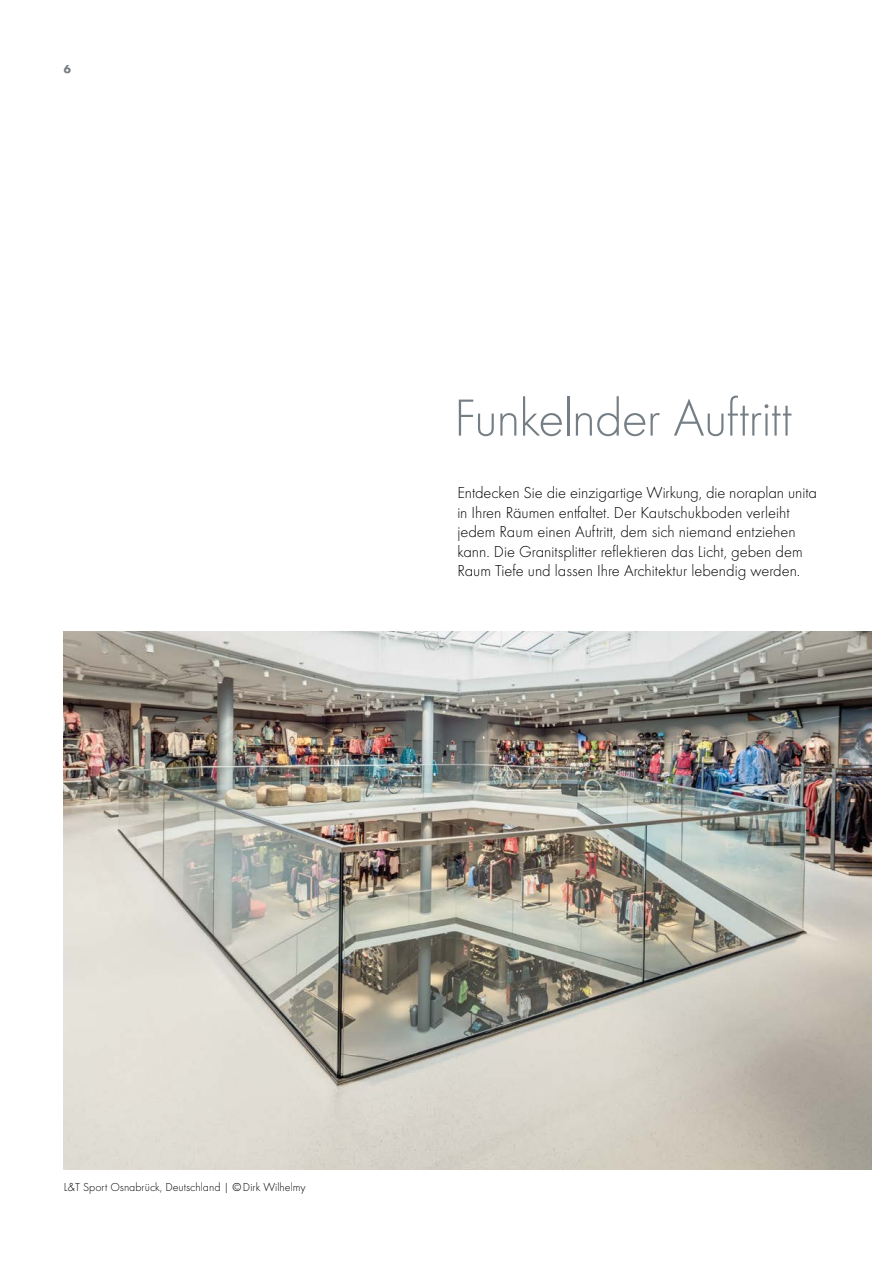
<style>
.page{position:relative;width:893px;height:1263px;background:#fff}
.page>*{position:absolute;margin:0;border:0;box-sizing:border-box;transform-origin:0 0}
.t1{font:300 54px "Futura";letter-spacing:-.02em;color:#757e84}
.t2{font:300 16.5px/19.5px "Futura";color:#000}
.t3{font:300 12px "Futura";color:#000}
.t4{font:700 12px "Futura";color:#757e84}
</style>
<div class="page">
<img style="left:64px;top:631px;width:808px;height:539px">
<p class="t4" style="left:64px;top:62px;width:9px">6</p>
<h1 class="t1" style="left:454px;top:387px;width:339px">Funkelnder Auftritt</h1>
<p class="t2" style="left:457px;top:483px;width:361px">Entdecken Sie die einzigartige Wirkung, die noraplan unita in Ihren Räumen entfaltet. Der Kautschukboden verleiht jedem Raum einen Auftritt, dem sich niemand entziehen kann. Die Granitsplitter reflektieren das Licht, geben dem Raum Tiefe und lassen Ihre Architektur lebendig werden.</p>
<p class="t3" style="left:64px;top:1180px;width:243px">L&amp;T Sport Osnabrück, Deutschland | ©Dirk Wilhelmy</p>
</div>
